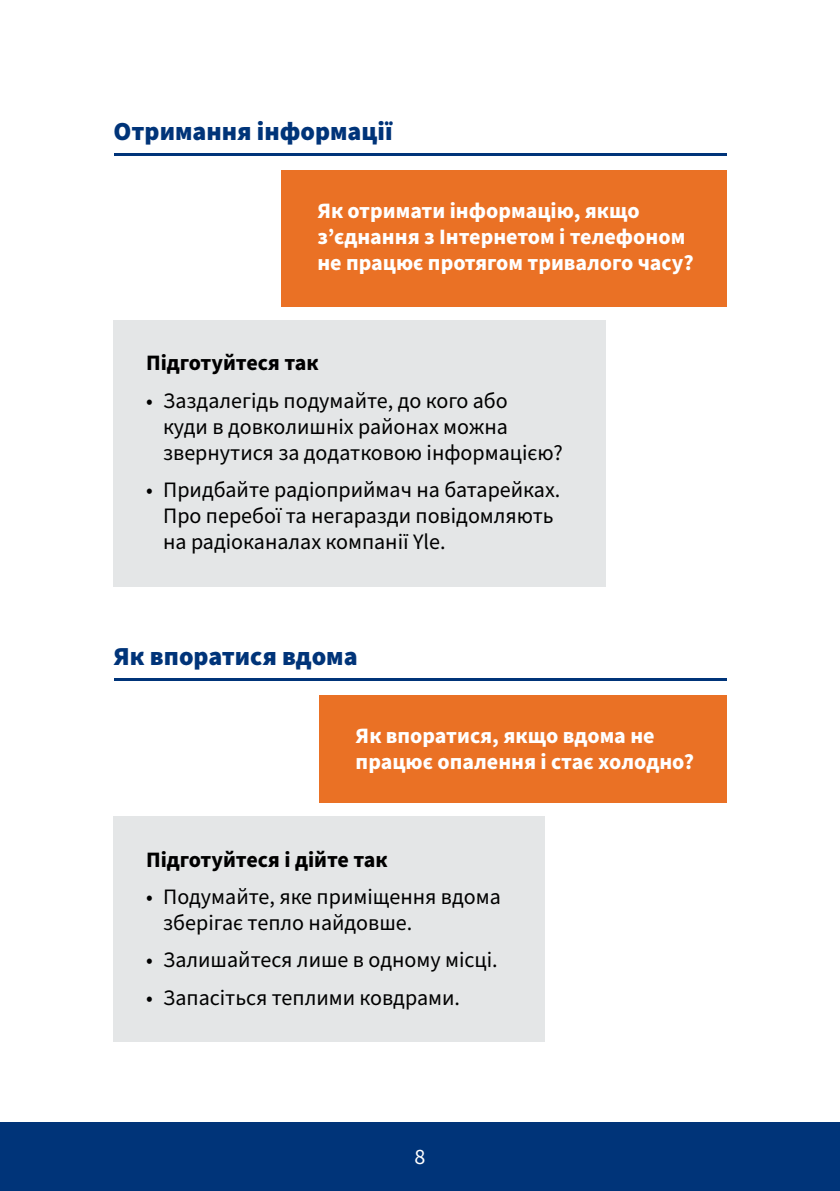
<style>
.page{position:relative;width:840px;height:1191px;background:#fff}
.page>*{position:absolute;margin:0;border:0;box-sizing:border-box;transform-origin:0 0}
.valiotsikko_h2{font:900 26px "Source Sans Pro";color:#003479}
.lista_p{font:22px/26px "Source Sans Pro";color:#000}
.puhekupla_p{font:700 22px/26px "Source Sans Pro";color:#fff}
.lista_p-2{font:700 22px "Source Sans Pro";color:#000}
.t1{font:22px "Source Sans Pro";color:#fff}
</style>
<div class="page">
<hr style="left:113px;top:153px;width:613px;height:3px;background:#003479">
<div style="left:281px;top:170px;width:445px;height:136px;background:#ea7125"></div>
<div style="left:113px;top:320px;width:492px;height:267px;background:#e4e6e7"></div>
<hr style="left:113px;top:677px;width:613px;height:3px;background:#003479">
<div style="left:318px;top:694px;width:408px;height:108px;background:#ea7125"></div>
<div style="left:113px;top:816px;width:431px;height:226px;background:#e4e6e7"></div>
<div style="left:0;top:1123px;width:839px;height:68px;background:#003479"></div>
<h2 class="valiotsikko_h2" style="left:113px;top:113px;width:280px">Отримання інформації</h2>
<p class="puhekupla_p" style="left:317px;top:198px;width:378px">Як отримати інформацію, якщо з’єднання з Інтернетом і телефоном не працює протягом тривалого часу?</p>
<p class="lista_p-2" style="left:146px;top:348px;width:174px">Підготуйтеся так</p>
<p class="lista_p" style="left:163px;top:388px;width:401px;text-indent:-17px">• Заздалегідь подумайте, до кого або<br>куди в довколишніх районах можна звернутися за додатковою інформацією?</p>
<p class="lista_p" style="left:163px;top:477px;width:398px;text-indent:-17px">• Придбайте радіоприймач на батарейках.<br>Про перебої та негаразди повідомляють на радіоканалах компанії Yle.</p>
<h2 class="valiotsikko_h2" style="left:113px;top:638px;width:245px">Як впоратися вдома</h2>
<p class="puhekupla_p" style="left:355px;top:723px;width:340px">Як впоратися, якщо вдома не працює опалення і стає холодно?</p>
<p class="lista_p-2" style="left:146px;top:844px;width:243px">Підготуйтеся і дійте так</p>
<p class="lista_p" style="left:163px;top:884px;width:339px;text-indent:-17px">• Подумайте, яке приміщення вдома зберігає тепло найдовше.</p>
<p class="lista_p" style="left:146px;top:948px;width:353px">• Залишайтеся лише в одному місці.</p>
<p class="lista_p" style="left:146px;top:985px;width:315px">• Запасіться теплими ковдрами.</p>
<p class="t1" style="left:414px;top:1141px;width:12px">8</p>
</div>
